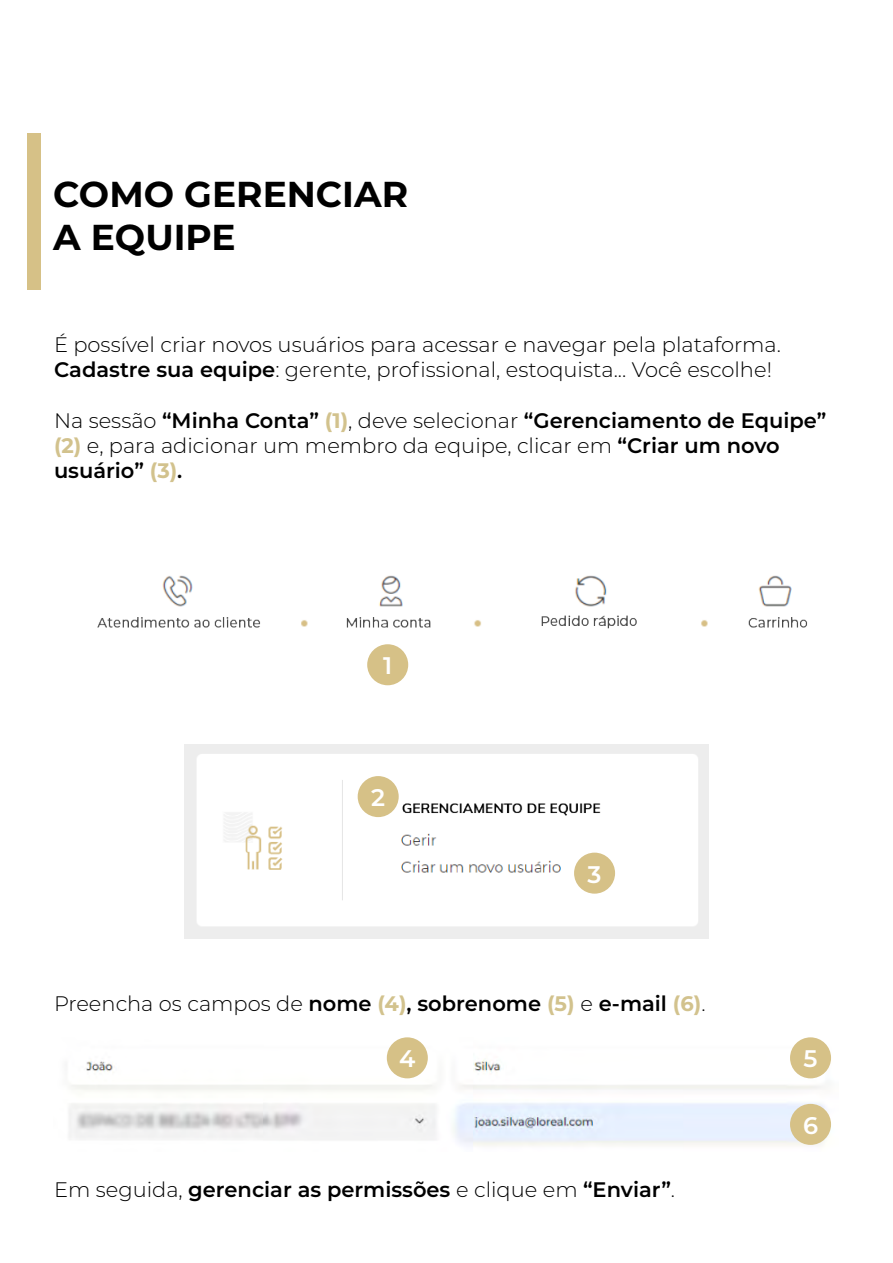
<style>
.page{position:relative;width:893px;height:1263px;background:#fff}
.page>*{position:absolute;margin:0;border:0;box-sizing:border-box;transform-origin:0 0}
.t1{font:700 36px/43.2px "Montserrat";color:#000}
.t2{font:600 24px "Montserrat";color:#fff}
.t3{font:300 21px/25.2px "Montserrat";color:#000}
.t4{font:600 21px "Montserrat";color:#000}
.s1{font-weight:600}
.s2{font-weight:700;color:#d2c28d}
.s3{font-weight:300}
</style>
<div class="page">
<img style="left:185px;top:744px;width:523px;height:194px">
<div style="left:28px;top:133px;width:13px;height:156px;background:#d6c187"></div>
<img style="left:97px;top:575px;width:710px;height:54px">
<div style="left:367px;top:644px;width:41px;height:41px;background:#d6c187;border-radius:50%"></div>
<div style="left:358px;top:776px;width:41px;height:41px;background:#d6c187;border-radius:50%"></div>
<div style="left:574px;top:853px;width:41px;height:41px;background:#d6c187;border-radius:50%"></div>
<img style="left:69px;top:1039px;width:762px;height:107px">
<div style="left:387px;top:1037px;width:41px;height:41px;background:#d6c187;border-radius:50%"></div>
<div style="left:790px;top:1104px;width:41px;height:41px;background:#d6c187;border-radius:50%"></div>
<div style="left:790px;top:1037px;width:41px;height:41px;background:#d6c187;border-radius:50%"></div>
<h1 class="t1" style="left:53px;top:171px;width:357px">COMO GERENCIAR<br>A EQUIPE</h1>
<p class="t3" style="left:54px;top:331px;width:728px">É possível criar novos usuários para acessar e navegar pela plataforma.<br><span class="s1">Cadastre sua equipe</span>: gerente, profissional, estoquista... Você escolhe!</p>
<p class="t3" style="left:54px;top:407px;width:774px">Na sessão <span class="s1">“Minha Conta”</span> <span class="s2">(1)</span>, deve selecionar <span class="s1">“Gerenciamento de Equipe” </span><span class="s2">(2)</span> e, para adicionar um membro da equipe, clicar em <span class="s1">“Criar um novo usuário”</span> <span class="s2">(3)</span><span class="s1">.</span></p>
<p class="t2" style="left:383px;top:649px;width:11px">1</p>
<p class="t2" style="left:371px;top:780px;width:15px">2</p>
<p class="t2" style="left:588px;top:857px;width:15px">3</p>
<p class="t3" style="left:54px;top:990px;width:653px">Preencha os campos de <span class="s1">nome</span> <span class="s2">(4)</span><span class="s1">, sobrenome</span> <span class="s2">(5)</span> e <span class="s1">e-mail</span> <span class="s2">(6)</span>.</p>
<p class="t2" style="left:399px;top:1042px;width:18px">4</p>
<p class="t4" style="left:54px;top:1175px;width:623px"><span class="s3">Em seguida,</span> gerenciar as permissões <span class="s3">e clique em</span> “Enviar”<span class="s3">.</span></p>
<p class="t2" style="left:803px;top:1042px;width:16px">5</p>
<p class="t2" style="left:803px;top:1108px;width:17px">6</p>
</div>
